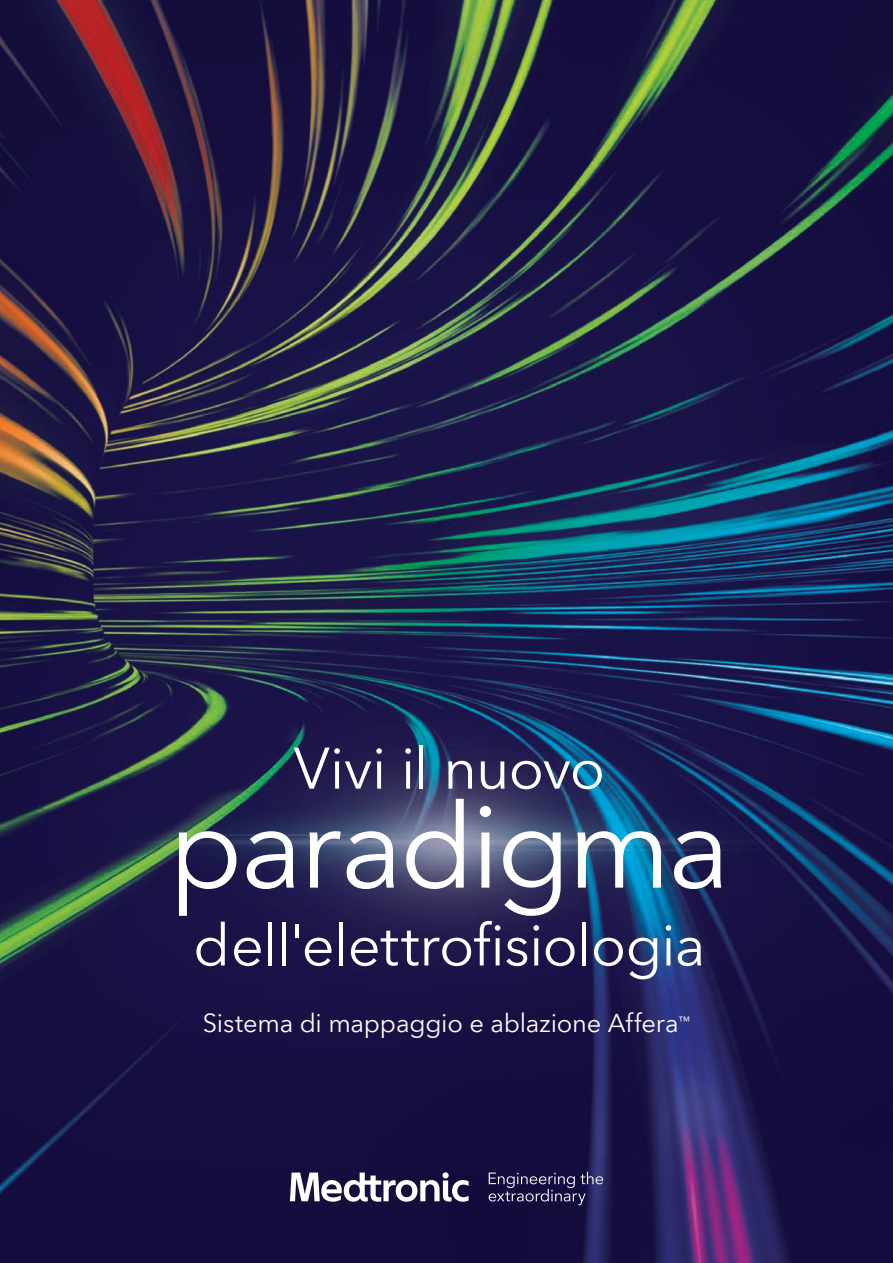
<style>
.page{position:relative;width:893px;height:1263px;background:#fff}
.page>*{position:absolute;margin:0;border:0;box-sizing:border-box;transform-origin:0 0}
.t1{font:117.45px "Avenir Next World";letter-spacing:-.03em;color:#fff}
.t2{font:58.05px "Avenir Next World";letter-spacing:-.015em;color:#fff}
.t3{font:25.5px "Avenir Next World";letter-spacing:-.01em;color:#fff}
</style>
<div class="page">
<img style="left:0;top:0;width:893px;height:1263px">
<svg style="left:489px;top:1172px;width:114px;height:33px;background:#393460"></svg>
<svg style="left:290px;top:1172px;width:179px;height:30px"></svg>
<h2 class="t2" style="left:294px;top:722px;width:313px">Vivi il nuovo</h2>
<h1 class="t1" style="left:168px;top:752px;width:563px">paradigma</h1>
<h2 class="t2" style="left:193px;top:898px;width:514px">dell'elettrofisiologia</h2>
<p class="t3" style="left:203px;top:1002px;width:489px">Sistema di mappaggio e ablazione Affera<sup>™</sup></p>
</div>
